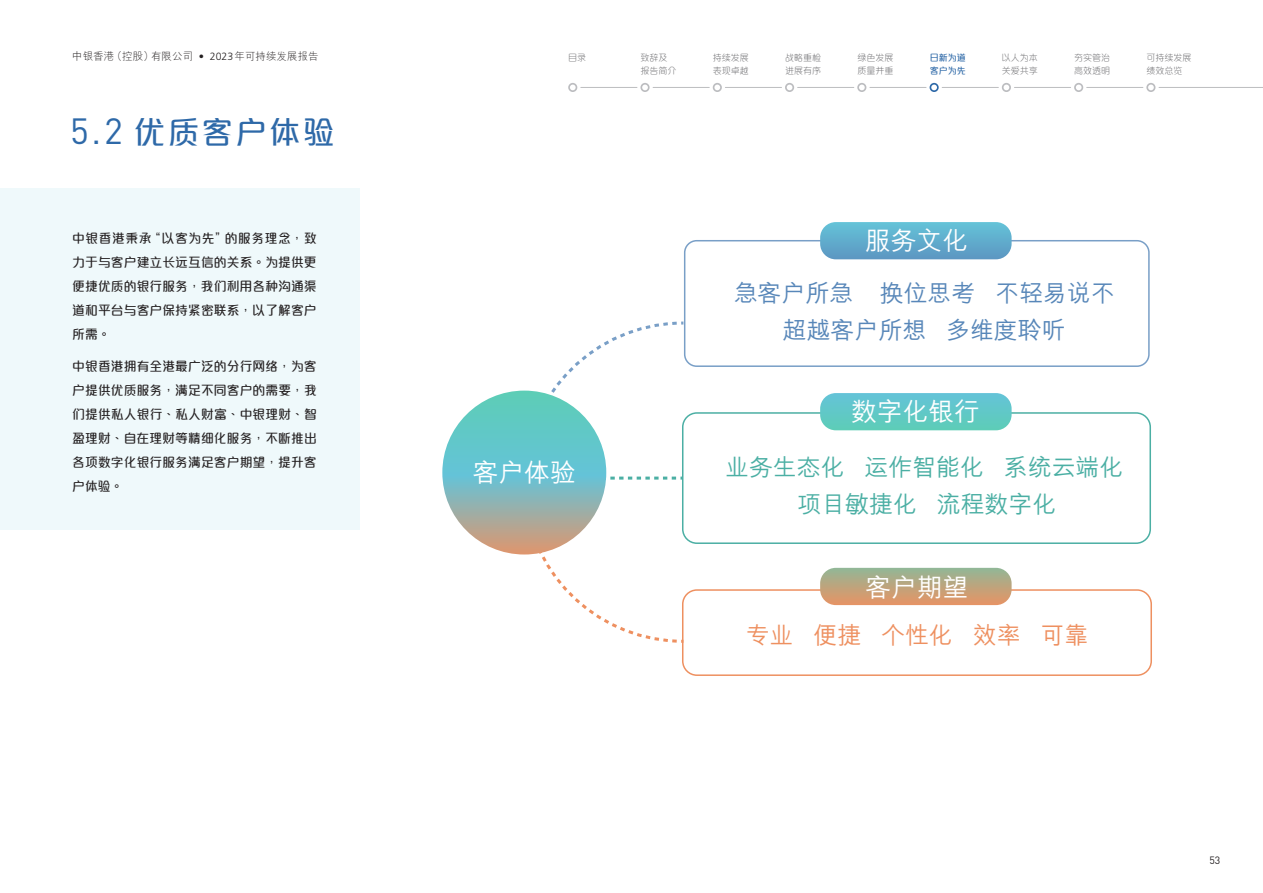
<style>
.page{position:relative;width:1263px;height:893px;background:#fff}
.page>*{position:absolute;margin:0;border:0;box-sizing:border-box;transform-origin:0 0}
.t1{font:500 31.5px "M Elle HKS";letter-spacing:.075em;color:#2e69a8}
.t2{font:500 25.8px "M Hei HKS";color:#fff}
.t3{font:500 23.85px/36.8px "M Hei HKS";color:#4bafa4;text-align:center}
.t4{font:500 23.85px/36.8px "M Hei HKS";color:#5887b9;text-align:center}
.t5{font:500 23.85px "M Hei HKS";color:#ee9060}
.t6{font:500 12.75px/24px "M Elle HKS";letter-spacing:.01em;color:#231f20;text-align:justify}
.t7{font:300 10.5px "M Hei HKS";color:#231f20}
.t8{font:10.5px "DINOT";color:#231f20}
.t9{font:300 9px/12.3px "M Elle HKS";color:#636366}
.t10{font:500 9px/12.3px "M Elle HKS";color:#2e69a8}
.s1{font-family:"Frutiger LT Std"}
.s2{font-family:"DINOT";font-weight:400;font-size:36px}
</style>
<div class="page">
<svg style="left:521px;top:321px;width:165px;height:322px"></svg>
<div style="left:682px;top:589px;width:470px;height:87px;border:2px solid #ee9060;border-radius:14px"></div>
<svg style="left:820px;top:568px;width:191px;height:37px;background:#bea780"></svg>
<div style="left:682px;top:412px;width:469px;height:132px;border:2px solid #4bafa4;border-radius:14px"></div>
<div style="left:684px;top:240px;width:466px;height:127px;border:2px solid #799fc7;border-radius:12px"></div>
<svg style="left:820px;top:393px;width:191px;height:37px;background:#65c9c9"></svg>
<svg style="left:820px;top:222px;width:191px;height:37px;background:#64afce"></svg>
<svg style="left:442px;top:391px;width:164px;height:163px;background:#7bbcba"></svg>
<div style="left:0;top:189px;width:359px;height:341px;background:#eff9fb"></div>
<hr style="left:581px;top:87px;width:56px;height:1px;background:#bcbdc0">
<hr style="left:725px;top:87px;width:56px;height:1px;background:#bcbdc0">
<hr style="left:1014px;top:87px;width:57px;height:1px;background:#bcbdc0">
<hr style="left:653px;top:87px;width:56px;height:1px;background:#bcbdc0">
<hr style="left:942px;top:87px;width:56px;height:1px;background:#bcbdc0">
<hr style="left:798px;top:87px;width:56px;height:1px;background:#bcbdc0">
<hr style="left:1087px;top:87px;width:56px;height:1px;background:#bcbdc0">
<hr style="left:870px;top:87px;width:56px;height:1px;background:#bcbdc0">
<hr style="left:1159px;top:87px;width:104px;height:1px;background:#bcbdc0">
<svg style="left:1146px;top:83px;width:9px;height:9px"></svg>
<svg style="left:1002px;top:83px;width:9px;height:9px"></svg>
<svg style="left:857px;top:83px;width:9px;height:9px"></svg>
<svg style="left:713px;top:83px;width:9px;height:9px"></svg>
<svg style="left:1074px;top:83px;width:9px;height:9px"></svg>
<svg style="left:929px;top:83px;width:10px;height:9px"></svg>
<svg style="left:785px;top:83px;width:9px;height:9px"></svg>
<svg style="left:640px;top:83px;width:10px;height:9px"></svg>
<svg style="left:568px;top:83px;width:9px;height:9px"></svg>
<p class="t7" style="left:72px;top:49px;width:248px">中銀香港（控股）有限公司 <span class="s1">• 2023</span>年可持續發展報告</p>
<h1 class="t1" style="left:70px;top:110px;width:266px"><span class="s2">5.2</span> 優質客戶體驗</h1>
<p class="t6" style="left:72px;top:225px;width:246px">中銀香港秉承“以客為先”的服務理念，致力於與客戶建立長遠互信的關係。為提供更便捷優質的銀行服務，我們利用各種溝通渠道和平台與客戶保持緊密聯繫，以了解客戶所需。</p>
<p class="t6" style="left:72px;top:354px;width:246px">中銀香港擁有全港最廣泛的分行網絡，為客戶提供優質服務，滿足不同客戶的需要，我們提供私人銀行、私人財富、中銀理財、智盈理財、自在理財等精細化服務，不斷推出各項數字化銀行服務滿足客戶期望，提升客戶體驗。</p>
<p class="t9" style="left:568px;top:52px;width:19px">目錄</p>
<p class="t9" style="left:640px;top:52px;width:37px">致辭及報告簡介</p>
<p class="t9" style="left:713px;top:52px;width:37px">持續發展表現卓越</p>
<p class="t9" style="left:785px;top:52px;width:37px">戰略重檢進展有序</p>
<p class="t9" style="left:857px;top:52px;width:37px">綠色發展質量並重</p>
<p class="t10" style="left:930px;top:51px;width:37px">日新為道客戶為先</p>
<p class="t9" style="left:1002px;top:52px;width:37px">以人為本關愛共享</p>
<p class="t9" style="left:1074px;top:52px;width:37px">夯實管治高效透明</p>
<p class="t9" style="left:1146px;top:52px;width:46px">可持續發展績效總覽</p>
<h2 class="t2" style="left:865px;top:221px;width:104px">服務文化</h2>
<h3 class="t4" style="left:734px;top:273px;width:382px">急客戶所急 換位思考 不輕易說不超越客戶所想 多維度聆聽</h3>
<h2 class="t2" style="left:473px;top:454px;width:104px">客戶體驗</h2>
<h2 class="t2" style="left:851px;top:393px;width:130px">數字化銀行</h2>
<h3 class="t3" style="left:725px;top:447px;width:400px">業務生態化 運作智能化 系統雲端化項目敏捷化 流程數字化</h3>
<h2 class="t2" style="left:865px;top:569px;width:104px">客戶期望</h2>
<h3 class="t5" style="left:746px;top:618px;width:344px">專業 便捷 個性化 效率 可靠</h3>
<p class="t8" style="left:1209px;top:852px;width:12px">53</p>
</div>
